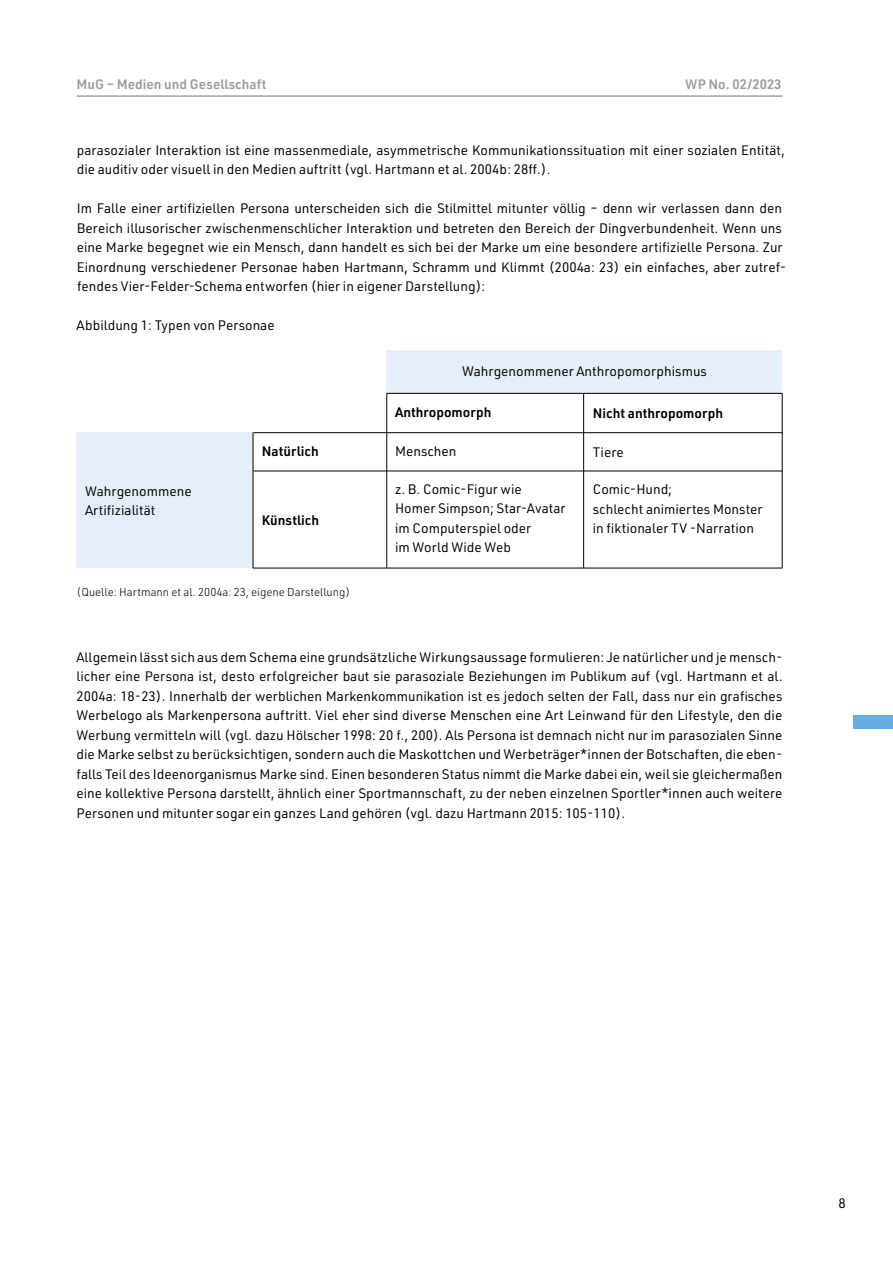
<style>
.page{position:relative;width:893px;height:1263px;background:#fff}
.page>*{position:absolute;margin:0;border:0;box-sizing:border-box;transform-origin:0 0}
.Fließtext_DIN_Blocks{font:13.5px/19.5px "URWDIN";color:#000}
.Fließtext_DIN_Blocks-2{font:600 13.5px "URWDIN";color:#000}
.t1{font:600 13.5px "URWDIN";color:#9d9d9c}
.BU_DIN{font:300 11.25px "URWDIN";color:#000}
</style>
<div class="page">
<div style="left:853px;top:716px;width:40px;height:13px;background:#69acdf"></div>
<hr style="left:77px;top:95px;width:705px;height:2px;background:#9d9d9c">
<hr style="left:782px;top:393px;width:1px;height:175px;background:#000">
<div style="left:77px;top:432px;width:176px;height:136px;background:#e5eefa"></div>
<div style="left:387px;top:350px;width:395px;height:43px;background:#e5eefa"></div>
<hr style="left:253px;top:432px;width:1px;height:136px;background:#000">
<hr style="left:387px;top:393px;width:395px;height:1px;background:#000">
<hr style="left:386px;top:393px;width:1px;height:175px;background:#000">
<hr style="left:583px;top:393px;width:1px;height:175px;background:#000">
<hr style="left:253px;top:432px;width:529px;height:1px;background:#000">
<hr style="left:253px;top:471px;width:529px;height:1px;background:#000">
<hr style="left:253px;top:568px;width:529px;height:1px;background:#000">
<p class="t1" style="left:77px;top:75px;width:192px">MuG – Medien und Gesellschaft</p>
<p class="t1" style="left:685px;top:75px;width:98px">WP No. 02/2023</p>
<p class="Fließtext_DIN_Blocks" style="left:77px;top:140px;width:710px">parasozialer Interaktion ist eine massenmediale, asymmetrische Kommunikationssituation mit einer sozialen Entität, die auditiv oder visuell in den Medien auftritt (vgl. Hartmann et al. 2004b: 28ff.).</p>
<p class="Fließtext_DIN_Blocks" style="left:77px;top:198px;width:711px">Im Falle einer artifiziellen Persona unterscheiden sich die Stilmittel mitunter völlig – denn wir verlassen dann den Bereich illusorischer zwischenmenschlicher Interaktion und betreten den Bereich der Dingverbundenheit. Wenn uns eine Marke begegnet wie ein Mensch, dann handelt es sich bei der Marke um eine besondere artifizielle Persona. Zur Einordnung verschiedener Personae haben Hartmann, Schramm und Klimmt (2004a: 23) ein einfaches, aber zutref&shy;fendes Vier-Felder-Schema entworfen (hier in eigener Darstellung):</p>
<p class="Fließtext_DIN_Blocks" style="left:77px;top:315px;width:200px">Abbildung 1: Typen von Personae</p>
<p class="Fließtext_DIN_Blocks" style="left:85px;top:480px;width:108px">Wahrgenommene</p>
<p class="Fließtext_DIN_Blocks" style="left:85px;top:500px;width:72px">Artifizialität</p>
<p class="Fließtext_DIN_Blocks-2" style="left:262px;top:442px;width:58px">Natürlich</p>
<p class="Fließtext_DIN_Blocks-2" style="left:262px;top:511px;width:59px">Künstlich</p>
<p class="BU_DIN" style="left:77px;top:585px;width:275px">(Quelle: Hartmann et al. 2004a: 23, eigene Darstellung)</p>
<p class="Fließtext_DIN_Blocks" style="left:462px;top:361px;width:246px">Wahrgenommener Anthropomorphismus</p>
<p class="Fließtext_DIN_Blocks-2" style="left:395px;top:403px;width:98px">Anthropomorph</p>
<p class="Fließtext_DIN_Blocks" style="left:395px;top:441px;width:63px">Menschen</p>
<p class="Fließtext_DIN_Blocks" style="left:395px;top:479px;width:172px">z. B. Comic-Figur wie<br>Homer Simpson; Star-Avatar im Computerspiel oder<br>im World Wide Web</p>
<p class="Fließtext_DIN_Blocks-2" style="left:593px;top:403px;width:132px">Nicht anthropomorph</p>
<p class="Fließtext_DIN_Blocks" style="left:593px;top:441px;width:33px">Tiere</p>
<p class="Fließtext_DIN_Blocks" style="left:593px;top:479px;width:171px">Comic-Hund;<br>schlecht animiertes Monster in fiktionaler TV -Narration</p>
<p class="Fließtext_DIN_Blocks" style="left:77px;top:647px;width:707px;text-align:justify">Allgemein lässt sich aus dem Schema eine grundsätzliche Wirkungsaussage formulieren: Je natürlicher und je mensch&shy;licher eine Persona ist, desto erfolgreicher baut sie parasoziale Beziehungen im Publikum auf (vgl. Hartmann et al.<br>2004a: 18-23). Innerhalb der werblichen Markenkommunikation ist es jedoch selten der Fall, dass nur ein grafisches Werbelogo als Markenpersona auftritt. Viel eher sind diverse Menschen eine Art Leinwand für den Lifestyle, den die Werbung vermitteln will (vgl. dazu Hölscher 1998: 20 f., 200). Als Persona ist demnach nicht nur im parasozialen Sinne die Marke selbst zu berücksichtigen, sondern auch die Maskottchen und Werbeträger*innen der Botschaften, die eben&shy;falls Teil des Ideenorganismus Marke sind. Einen besonderen Status nimmt die Marke dabei ein, weil sie gleichermaßen eine kollektive Persona darstellt, ähnlich einer Sportmannschaft, zu der neben einzelnen Sportler*innen auch weitere Personen und mitunter sogar ein ganzes Land gehören (vgl. dazu Hartmann 2015: 105-110).</p>
<p class="Fließtext_DIN_Blocks" style="left:838px;top:1193px;width:9px">8</p>
</div>
